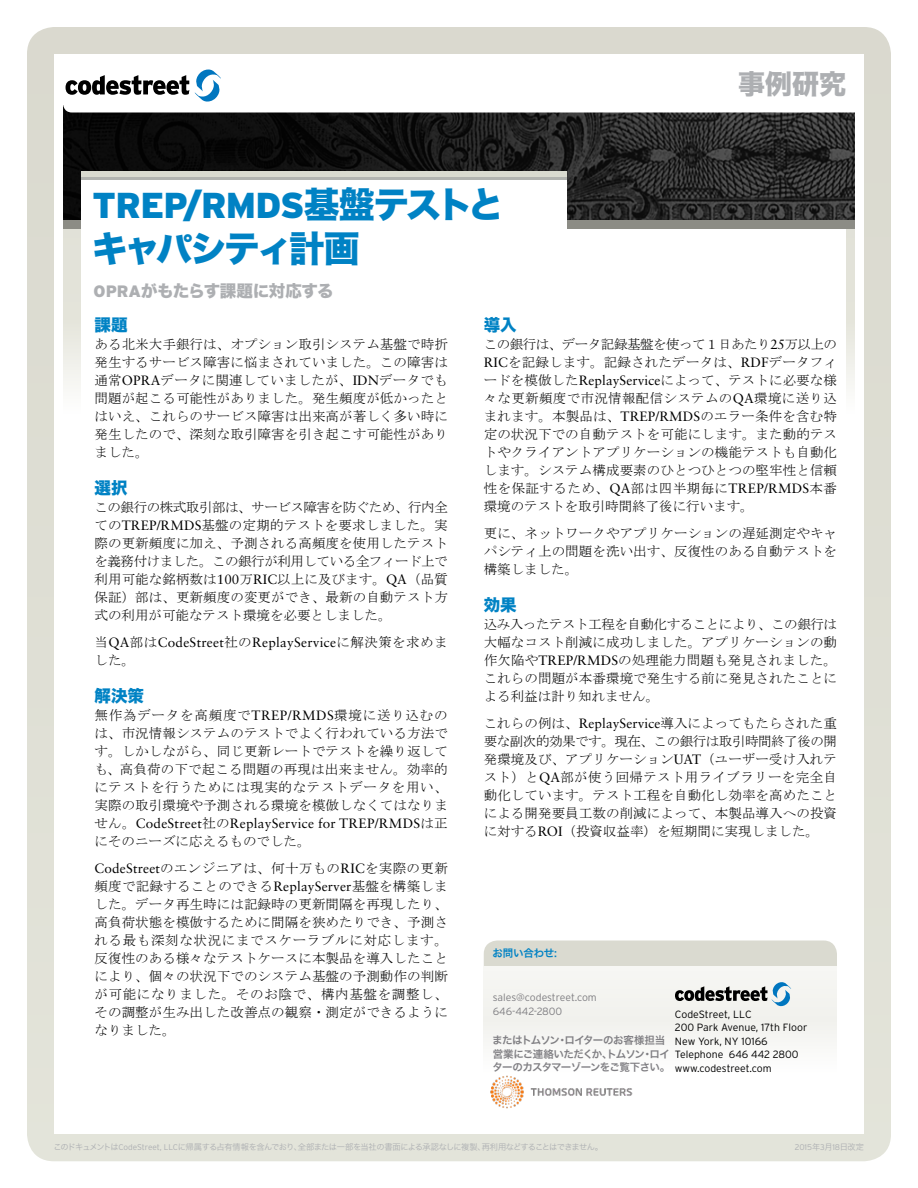
<style>
.page{position:relative;width:918px;height:1188px;background:#fff}
.page>*{position:absolute;margin:0;border:0;box-sizing:border-box;transform-origin:0 0}
.t1{font:900 36px "Interstate";letter-spacing:-.025em;color:#0082c4}
.t2{font:36px "Hira Kaku Std N W8";letter-spacing:-.09em;color:#0082c4}
.t3{font:27px "Hira Kaku Std N W8";color:#adafb2}
.t4{font:16.5px "Hira Kaku Std N W8";letter-spacing:-.025em;color:#adafb2}
.t5{font:16.5px "Hira Kaku Std N W8";color:#0082c4}
.t6{font:13.5px/18px "MS Mincho";letter-spacing:.005em;color:#000;text-align:justify}
.t7{font:13.5px "Sabon LT Std";letter-spacing:.02em;color:#000}
.t8{font:13.5px/27px "MS Mincho";letter-spacing:.025em;color:#000}
.t9{font:300 10.5px/13.5px "Interstate";color:#000}
.t10{font:10.5px/13.5px "Hira Kaku Pro W6";letter-spacing:-.06em;color:#807f83}
.t11{font:300 10.5px/14.2px "Interstate";letter-spacing:-.005em;color:#807f83}
.t12{font:10.5px "Hira Kaku Pro W6";letter-spacing:-.02em;color:#0082c4}
.t13{font:8.25px "Hira Kaku Pro W3";letter-spacing:-.075em;color:#adafb2}
.t14{font:300 8.25px "Interstate";letter-spacing:-.005em;color:#adafb2}
.s1{font-family:"Hira Kaku Std N W8";font-weight:400}
.s2{font-family:"Interstate";font-weight:900}
.s3{font-family:"Sabon LT Std"}
.s4{font-family:"MS Mincho"}
.s5{font-family:"Interstate";font-weight:300}
.s6{font-family:"Hira Kaku Pro W3";font-weight:400}
</style>
<div class="page">
<div style="left:27px;top:27px;width:864px;height:1134px;background:#dfdfd4"></div>
<div style="left:54px;top:54px;width:810px;height:1079px;background:#fff"></div>
<div style="left:63px;top:220px;width:792px;height:194px;background:linear-gradient(to bottom,#dadace,#f9f9f6)"></div>
<img style="left:63px;top:112px;width:792px;height:108px">
<div style="left:81px;top:225px;width:765px;height:882px;background:#fff"></div>
<div style="left:63px;top:220px;width:792px;height:10px;background:#8c8c85"></div>
<div style="left:81px;top:174px;width:486px;height:60px;background:#fff"></div>
<div style="left:81px;top:171px;width:486px;height:6px;background:#d9dacf"></div>
<hr style="left:81px;top:177px;width:486px;height:3px;background:#b2b4b0">
<div style="left:484px;top:940px;width:353px;height:95px;background:#dadad0;border-radius:14px"></div>
<div style="left:484px;top:966px;width:353px;height:107px;background:#f5f5f2"></div>
<img style="left:490px;top:1075px;width:143px;height:34px">
<svg style="left:63px;top:70px;width:158px;height:42px"></svg>
<svg style="left:675px;top:982px;width:116px;height:24px"></svg>
<h1 class="t1" style="left:92px;top:185px;width:413px">TREP/RMDS<span class="s1">基盤テストと</span></h1>
<h1 class="t2" style="left:92px;top:228px;width:269px">キャパシティ計画</h1>
<p class="t4" style="left:94px;top:281px;width:242px"><span class="s2">OPRA</span>がもたらす課題に対応する</p>
<h2 class="t3" style="left:738px;top:69px;width:109px">事例研究</h2>
<p class="t5" style="left:94px;top:316px;width:34px">課題</p>
<p class="t6" style="left:94px;top:335px;width:355px">ある北米大手銀行は、オプション取引システム基盤で時折発生するサービス障害に悩まされていました。この障害は通常<span class="s3">OPRA</span>データに関連していましたが、<span class="s3">IDN</span>データでも問題が起こる可能性がありました。発生頻度が低かったとはいえ、これらのサービス障害は出来高が著しく多い時に発生したので、深刻な取引障害を引き起こす可能性がありました。</p>
<p class="t5" style="left:94px;top:479px;width:34px">選択</p>
<p class="t6" style="left:94px;top:498px;width:355px">この銀行の株式取引部は、サービス障害を防ぐため、行内全ての<span class="s3">TREP/RMDS</span>基盤の定期的テストを要求しました。実際の更新頻度に加え、予測される高頻度を使用したテストを義務付けました。この銀行が利用している全フィード上で利用可能な銘柄数は<span class="s3">100</span>万<span class="s3">RIC</span>以上に及びます。<span class="s3">QA</span>（品質保証）部は、更新頻度の変更ができ、最新の自動テスト方式の利用が可能なテスト環境を必要としました。</p>
<p class="t7" style="left:94px;top:635px;width:355px"><span class="s4">当</span>QA<span class="s4">部は</span>CodeStreet<span class="s4">社の</span>ReplayService<span class="s4">に解決策を求めま</span></p>
<p class="t6" style="left:94px;top:651px;width:42px">した。</p>
<p class="t5" style="left:94px;top:687px;width:51px">解決策</p>
<p class="t6" style="left:94px;top:707px;width:355px">無作為データを高頻度で<span class="s3">TREP/RMDS</span>環境に送り込むのは、市況情報システムのテストでよく行われている方法です。しかしながら、同じ更新レートでテストを繰り返しても、高負荷の下で起こる問題の再現は出来ません。効率的にテストを行うためには現実的なテストデータを用い、実際の取引環境や予測される環境を模倣しなくてはなりま</p>
<p class="t7" style="left:94px;top:816px;width:355px"><span class="s4">せん。</span>CodeStreet<span class="s4">社の</span>ReplayService for TREP/RMDS<span class="s4">は正</span></p>
<p class="t8" style="left:94px;top:828px;width:355px">にそのニーズに応えるものでした。<br><span class="s3">CodeStreet</span>のエンジニアは、何十万もの<span class="s3">RIC</span>を実際の更新</p>
<p class="t6" style="left:94px;top:878px;width:355px">頻度で記録することのできる<span class="s3">ReplayServer</span>基盤を構築しました。データ再生時には記録時の更新間隔を再現したり、高負荷状態を模倣するために間隔を狭めたりでき、予測される最も深刻な状況にまでスケーラブルに対応します。反復性のある様々なテストケースに本製品を導入したことにより、個々の状況下でのシステム基盤の予測動作の判断が可能になりました。そのお陰で、構内基盤を調整し、その調整が生み出した改善点の観察・測定ができるようになりました。</p>
<p class="t5" style="left:484px;top:316px;width:34px">導入</p>
<p class="t6" style="left:484px;top:335px;width:355px">この銀行は、データ記録基盤を使って１日あたり<span class="s3">25</span>万以上の<span class="s3">RIC</span>を記録します。記録されたデータは、<span class="s3">RDF</span>データフィードを模倣した<span class="s3">ReplayService</span>によって、テストに必要な様々な更新頻度で市況情報配信システムの<span class="s3">QA</span>環境に送り込まれます。本製品は、<span class="s3">TREP/RMDS</span>のエラー条件を含む特定の状況下での自動テストを可能にします。また動的テストやクライアントアプリケーションの機能テストも自動化します。システム構成要素のひとつひとつの堅牢性と信頼性を保証するため、<span class="s3">QA</span>部は四半期毎に<span class="s3">TREP/RMDS</span>本番環境のテストを取引時間終了後に行います。</p>
<p class="t6" style="left:484px;top:524px;width:355px">更に、ネットワークやアプリケーションの遅延測定やキャパシティ上の問題を洗い出す、反復性のある自動テストを構築しました。</p>
<p class="t5" style="left:484px;top:596px;width:34px">効果</p>
<p class="t6" style="left:484px;top:615px;width:355px">込み入ったテスト工程を自動化することにより、この銀行は大幅なコスト削減に成功しました。アプリケーションの動作欠陥や<span class="s3">TREP/RMDS</span>の処理能力問題も発見されました。これらの問題が本番環境で発生する前に発見されたことによる利益は計り知れません。</p>
<p class="t6" style="left:484px;top:714px;width:355px">これらの例は、<span class="s3">ReplayService</span>導入によってもたらされた重要な副次的効果です。現在、この銀行は取引時間終了後の開発環境及び、アプリケーション<span class="s3">UAT</span>（ユーザー受け入れテスト）と<span class="s3">QA</span>部が使う回帰テスト用ライブラリーを完全自動化しています。テスト工程を自動化し効率を高めたことによる開発要員工数の削減によって、本製品導入への投資に対する<span class="s3">ROI</span>（投資収益率）を短期間に実現しました。</p>
<p class="t12" style="left:493px;top:944px;width:66px">お問い合わせ:</p>
<p class="t11" style="left:493px;top:990px;width:106px">sales@codestreet.com<br>646-442-2800</p>
<p class="t9" style="left:675px;top:1007px;width:134px">CodeStreet, LLC<br>200 Park Avenue, 17th Floor<br>New York, NY 10166<br>Telephone 646 442 2800 www.codestreet.com</p>
<p class="t10" style="left:492px;top:1033px;width:179px">またはトムソン・ロイターのお客様担当営業にご連絡いただくか、トムソン・ロイターのカスタマーゾーンをご覧下さい。</p>
<p class="t13" style="left:53px;top:1139px;width:551px">このドキュメントは<span class="s5">CodeStreet, LLC</span>に帰属する占有情報を含んでおり、全部または一部を当社の書面による承認なしに複製、再利用などすることはできません。</p>
<p class="t14" style="left:795px;top:1142px;width:71px">2015<span class="s6">年</span>3<span class="s6">月</span>18<span class="s6">日改定</span></p>
</div>
